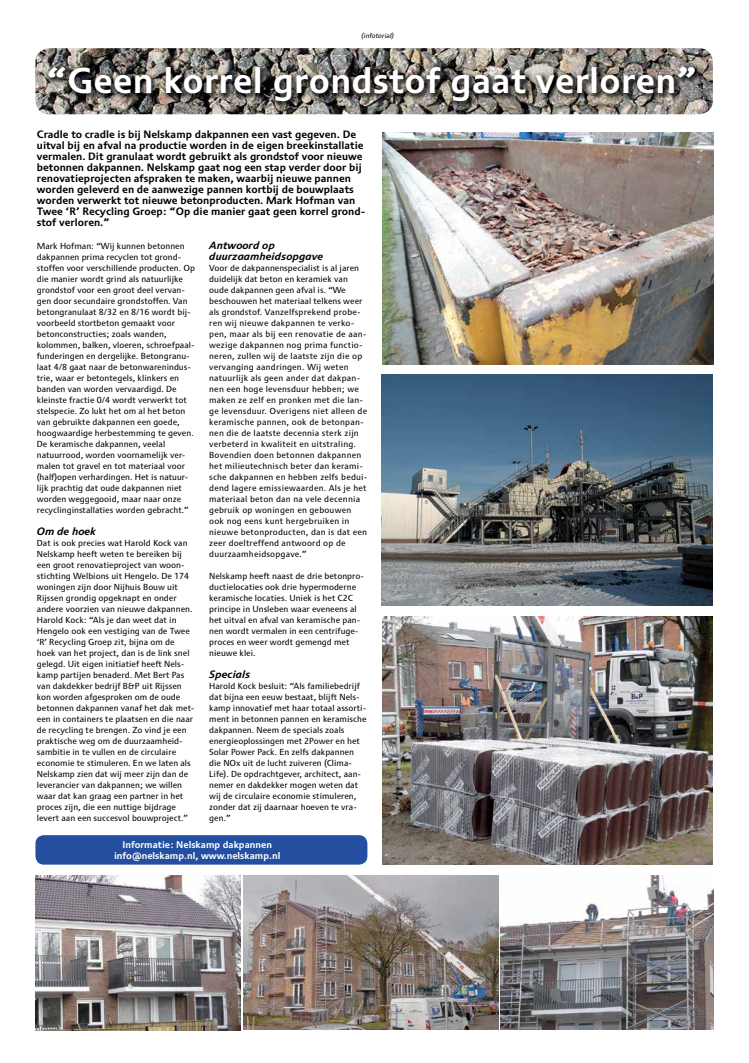
<style>
.page{position:relative;width:749px;height:1063px;background:#fff}
.page>*{position:absolute;margin:0;border:0;box-sizing:border-box;transform-origin:0 0}
.t1{font:700 37px "Cisalpin LT Std";letter-spacing:.01em;color:#fff}
.t2{font:700 11px/11px "Cisalpin LT Std";color:#000}
.t3{font:italic 700 11px/11px "Cisalpin LT Std";color:#000}
.t4{font:700 10px/11px "Cisalpin LT Std";color:#fff;text-align:center}
.t5{font:9px/11px "Cisalpin LT Std";color:#000}
.t6{font:9px/11px "Cisalpin LT Std";letter-spacing:.02em;color:#000}
.t7{font:italic 7px "Cisalpin LT Std";color:#000}
</style>
<div class="page">
<div style="left:35px;top:835px;width:332px;height:30px;background:#244fa1;border-radius:9px"></div>
<img style="left:243px;top:876px;width:255px;height:154px">
<img style="left:501px;top:876px;width:212px;height:154px">
<img style="left:35px;top:876px;width:205px;height:154px">
<img style="left:381px;top:375px;width:331px;height:231px">
<img style="left:382px;top:617px;width:330px;height:248px">
<img style="left:382px;top:133px;width:331px;height:231px">
<img style="left:35px;top:48px;width:677px;height:66px">
<img style="left:45px;top:63px;width:657px;height:45px">
<p class="t7" style="left:361px;top:32px;width:35px">(infotorial)</p>
<h1 class="t1" style="left:46px;top:60px;width:652px">“Geen korrel grondstof gaat verloren”</h1>
<p class="t2" style="left:37px;top:128px;width:330px">Cradle to cradle is bij Nelskamp dakpannen een vast gegeven. De uitval bij en afval na productie worden in de eigen breekinstallatie vermalen. Dit granulaat wordt gebruikt als grondstof voor nieuwe betonnen dakpannen. Nelskamp gaat nog een stap verder door bij renovatieprojecten afspraken te maken, waarbij nieuwe pannen worden geleverd en de aanwezige pannen kortbij de bouwplaats worden verwerkt tot nieuwe betonproducten. Mark Hofman van Twee ‘R’ Recycling Groep: “Op die manier gaat geen korrel grond&shy;stof verloren.”</p>
<p class="t5" style="left:37px;top:240px;width:160px">Mark Hofman: “Wij kunnen betonnen dakpannen prima recyclen tot grond&shy;stoffen voor verschillende producten. Op die manier wordt grind als natuurlijke grondstof voor een groot deel vervan&shy;gen door secundaire grondstoffen. Van betongranulaat 8/32 en 8/16 wordt bij&shy;voorbeeld stortbeton gemaakt voor betonconstructies; zoals wanden, kolommen, balken, vloeren, schroefpaal&shy;funderingen en dergelijke. Betongranu&shy;laat 4/8 gaat naar de betonwarenindus&shy;trie, waar er betontegels, klinkers en banden van worden vervaardigd. De kleinste fractie 0/4 wordt verwerkt tot stelspecie. Zo lukt het om al het beton van gebruikte dakpannen een goede, hoogwaardige herbestemming te geven.<br>De keramische dakpannen, veelal natuurrood, worden voornamelijk ver&shy;malen tot gravel en tot materiaal voor (half)open verhardingen. Het is natuur&shy;lijk prachtig dat oude dakpannen niet worden weggegooid, maar naar onze recyclinginstallaties worden gebracht.”</p>
<p class="t3" style="left:37px;top:525px;width:61px">Om de hoek</p>
<p class="t5" style="left:37px;top:537px;width:159px">Dat is ook precies wat Harold Kock van Nelskamp heeft weten te bereiken bij een groot renovatieproject van woon&shy;stichting Welbions uit Hengelo. De 174 woningen zijn door Nijhuis Bouw uit Rijssen grondig opgeknapt en onder andere voorzien van nieuwe dakpannen.<br>Harold Kock: “Als je dan weet dat in Hengelo ook een vestiging van de Twee ‘R’ Recycling Groep zit, bijna om de hoek van het project, dan is de link snel gelegd. Uit eigen initiatief heeft Nels&shy;kamp partijen benaderd. Met Bert Pas van dakdekker bedrijf B&amp;P uit Rijssen kon worden afgesproken om de oude betonnen dakpannen vanaf het dak met&shy;een in containers te plaatsen en die naar de recycling te brengen. Zo vind je een praktische weg om de duurzaamheid&shy;sambitie in te vullen en de circulaire economie te stimuleren. En we laten als Nelskamp zien dat wij meer zijn dan de leverancier van dakpannen; we willen waar dat kan graag een partner in het proces zijn, die een nuttige bijdrage levert aan een succesvol bouwproject.”</p>
<p class="t3" style="left:209px;top:239px;width:115px">Antwoord op duurzaamheidsopgave</p>
<p class="t6" style="left:209px;top:262px;width:160px">Voor de dakpannenspecialist is al jaren duidelijk dat beton en keramiek van oude dakpannen geen afval is. “We beschouwen het materiaal telkens weer als grondstof. Vanzelfsprekend probe&shy;ren wij nieuwe dakpannen te verko&shy;pen, maar als bij een renovatie de aan&shy;wezige dakpannen nog prima functio&shy;neren, zullen wij de laatste zijn die op vervanging aandringen. Wij weten natuurlijk als geen ander dat dakpan&shy;nen een hoge levensduur hebben; we maken ze zelf en pronken met die lan&shy;ge levensduur. Overigens niet alleen de keramische pannen, ook de betonpan&shy;nen die de laatste decennia sterk zijn verbeterd in kwaliteit en uitstraling.<br>Bovendien doen betonnen dakpannen het milieutechnisch beter dan kerami&shy;sche dakpannen en hebben zelfs bedui&shy;dend lagere emissiewaarden. Als je het materiaal beton dan na vele decennia gebruik op woningen en gebouwen ook nog eens kunt hergebruiken in nieuwe betonproducten, dan is dat een zeer doeltreffend antwoord op de duurzaamheidsopgave.”</p>
<p class="t5" style="left:209px;top:570px;width:156px">Nelskamp heeft naast de drie betonpro&shy;ductielocaties ook drie hypermoderne keramische locaties. Uniek is het C2C principe in Unsleben waar eveneens al het uitval en afval van keramische pan&shy;nen wordt vermalen in een centrifuge&shy;proces en weer wordt gemengd met nieuwe klei.</p>
<p class="t3" style="left:209px;top:668px;width:43px">Specials</p>
<p class="t5" style="left:209px;top:680px;width:159px">Harold Kock besluit: “Als familiebedrijf dat bijna een eeuw bestaat, blijft Nels&shy;kamp innovatief met haar totaal assorti&shy;ment in betonnen pannen en keramische dakpannen. Neem de specials zoals energieoplossingen met 2Power en het Solar Power Pack. En zelfs dakpannen die NOx uit de lucht zuiveren (Clima-Life). De opdrachtgever, architect, aan&shy;nemer en dakdekker mogen weten dat wij de circulaire economie stimuleren, zonder dat zij daarnaar hoeven te vra&shy;gen.”</p>
<p class="t4" style="left:114px;top:839px;width:168px">Informatie: Nelskamp dakpannen info@nelskamp.nl, www.nelskamp.nl</p>
</div>
